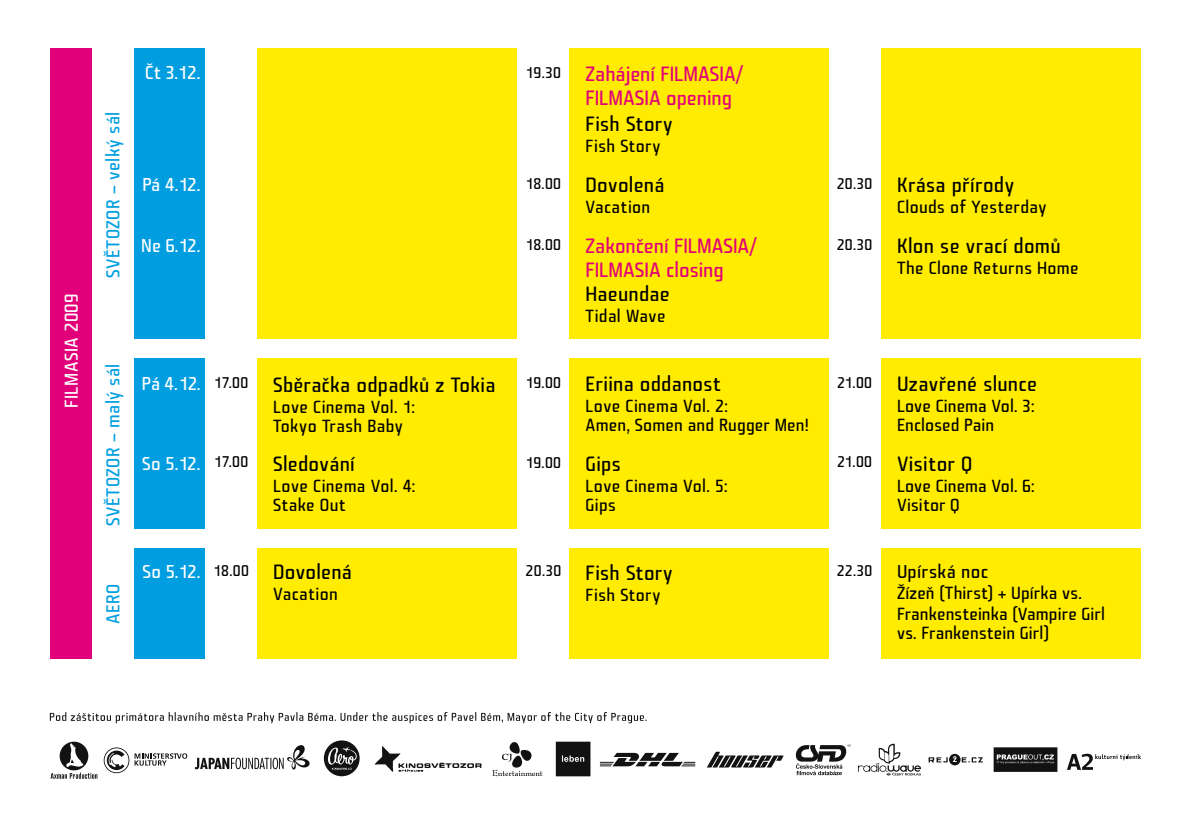
<style>
.page{position:relative;width:1191px;height:840px;background:#fff}
.page>*{position:absolute;margin:0;border:0;box-sizing:border-box;transform-origin:0 0}
.t1{font:20px "Fishmonger MRCE";letter-spacing:.015em;color:#000}
.t2{font:20px/24px "Fishmonger MRCE";color:#e2007a}
.t3{font:18px "Fishmonger MRCE";letter-spacing:.01em;color:#fff}
.t4{font:18px "Fishmonger MRCE";letter-spacing:.02em;color:#009ee0}
.t5{font:18px "Fishmonger MRCE";letter-spacing:.015em;color:#000}
.t6{font:17px/19px "Fishmonger MRCE";letter-spacing:.015em;color:#000}
.t7{font:15px "Fishmonger MRCE";letter-spacing:.01em;color:#000}
</style>
<div class="page">
<div style="left:134px;top:48px;width:72px;height:610px;background:#009ee0"></div>
<div style="left:880px;top:48px;width:260px;height:610px;background:#ffec00"></div>
<div style="left:50px;top:48px;width:42px;height:610px;background:#e2007a"></div>
<div style="left:256px;top:48px;width:261px;height:610px;background:#ffec00"></div>
<div style="left:568px;top:48px;width:261px;height:610px;background:#ffec00"></div>
<div style="left:206px;top:48px;width:51px;height:610px;background:#fff"></div>
<div style="left:518px;top:48px;width:51px;height:610px;background:#fff"></div>
<div style="left:131px;top:339px;width:1010px;height:18px;background:#fff"></div>
<div style="left:130px;top:529px;width:1011px;height:18px;background:#fff"></div>
<svg style="left:50px;top:712px;width:596px;height:10px"></svg>
<svg style="left:375px;top:746px;width:107px;height:25px"></svg>
<svg style="left:51px;top:741px;width:46px;height:37px"></svg>
<svg style="left:600px;top:752px;width:95px;height:13px"></svg>
<svg style="left:492px;top:742px;width:50px;height:34px"></svg>
<svg style="left:135px;top:753px;width:52px;height:12px"></svg>
<svg style="left:104px;top:747px;width:25px;height:25px"></svg>
<svg style="left:795px;top:744px;width:55px;height:31px"></svg>
<svg style="left:993px;top:747px;width:64px;height:24px;background:#313231"></svg>
<svg style="left:707px;top:751px;width:76px;height:16px"></svg>
<svg style="left:556px;top:741px;width:34px;height:34px"></svg>
<svg style="left:928px;top:753px;width:55px;height:12px"></svg>
<svg style="left:858px;top:743px;width:63px;height:32px"></svg>
<svg style="left:1067px;top:753px;width:74px;height:16px"></svg>
<svg style="left:195px;top:745px;width:115px;height:25px"></svg>
<svg style="left:324px;top:740px;width:36px;height:35px"></svg>
<p class="t3" style="left:61px;top:407px;width:115px;rotate:-90deg">FILMASIA 2009</p>
<p class="t4" style="left:103px;top:277px;width:167px;rotate:-90deg">SVĚTOZOR – velký sál</p>
<p class="t3" style="left:145px;top:63px;width:57px">Čt 3.12.</p>
<p class="t3" style="left:142px;top:174px;width:60px">Pá 4.12.</p>
<p class="t3" style="left:141px;top:235px;width:61px">Ne 6.12.</p>
<p class="t4" style="left:103px;top:525px;width:163px;rotate:-90deg">SVĚTOZOR – malý sál</p>
<p class="t4" style="left:103px;top:623px;width:41px;rotate:-90deg">AERO</p>
<p class="t3" style="left:142px;top:373px;width:60px">Pá 4. 12.</p>
<p class="t7" style="left:214px;top:374px;width:35px">17.00</p>
<p class="t3" style="left:142px;top:453px;width:60px">So 5.12.</p>
<p class="t7" style="left:214px;top:453px;width:35px">17.00</p>
<p class="t3" style="left:143px;top:561px;width:59px">So 5.12.</p>
<p class="t7" style="left:213px;top:562px;width:37px">18.00</p>
<p class="t1" style="left:273px;top:373px;width:224px">Sběračka odpadků z Tokia</p>
<p class="t6" style="left:273px;top:397px;width:143px">Love Cinema Vol. 1:<br>Tokyo Trash Baby</p>
<p class="t1" style="left:273px;top:452px;width:83px">Sledování</p>
<p class="t6" style="left:273px;top:476px;width:144px">Love Cinema Vol. 4:<br>Stake Out</p>
<p class="t1" style="left:273px;top:560px;width:80px">Dovolená</p>
<p class="t6" style="left:273px;top:584px;width:66px">Vacation</p>
<p class="t7" style="left:526px;top:64px;width:36px">19.30</p>
<p class="t7" style="left:526px;top:175px;width:37px">18.00</p>
<p class="t7" style="left:526px;top:236px;width:37px">18.00</p>
<p class="t2" style="left:585px;top:62px;width:160px">Zahájení FILMASIA/<br>FILMASIA opening</p>
<p class="t1" style="left:585px;top:112px;width:89px">Fish Story</p>
<p class="t6" style="left:585px;top:136px;width:76px">Fish Story</p>
<p class="t1" style="left:585px;top:173px;width:80px">Dovolená</p>
<p class="t6" style="left:585px;top:197px;width:66px">Vacation</p>
<p class="t2" style="left:585px;top:234px;width:173px">Zakončení FILMASIA/<br>FILMASIA closing</p>
<p class="t1" style="left:585px;top:282px;width:86px">Haeundae</p>
<p class="t6" style="left:585px;top:306px;width:81px">Tidal Wave</p>
<p class="t7" style="left:836px;top:175px;width:37px">20.30</p>
<p class="t7" style="left:836px;top:236px;width:37px">20.30</p>
<p class="t1" style="left:897px;top:173px;width:119px">Krása přírody</p>
<p class="t6" style="left:897px;top:197px;width:151px">Clouds of Yesterday</p>
<p class="t1" style="left:897px;top:234px;width:165px">Klon se vrací domů</p>
<p class="t6" style="left:897px;top:258px;width:183px">The Clone Returns Home</p>
<p class="t7" style="left:526px;top:374px;width:37px">19.00</p>
<p class="t7" style="left:526px;top:454px;width:37px">19.00</p>
<p class="t1" style="left:585px;top:372px;width:137px">Eriina oddanost</p>
<p class="t6" style="left:585px;top:396px;width:226px">Love Cinema Vol. 2:<br>Amen, Somen and Rugger Men!</p>
<p class="t1" style="left:585px;top:452px;width:37px">Gips</p>
<p class="t6" style="left:585px;top:476px;width:144px">Love Cinema Vol. 5:<br>Gips</p>
<p class="t7" style="left:837px;top:374px;width:37px">21.00</p>
<p class="t7" style="left:837px;top:453px;width:37px">21.00</p>
<p class="t1" style="left:897px;top:372px;width:141px">Uzavřené slunce</p>
<p class="t6" style="left:897px;top:396px;width:139px">Love Cinema Vol. 3:<br>Enclosed Pain</p>
<p class="t1" style="left:897px;top:452px;width:77px">Visitor Q</p>
<p class="t6" style="left:897px;top:476px;width:139px">Love Cinema Vol. 6:<br>Visitor Q</p>
<p class="t7" style="left:525px;top:562px;width:37px">20.30</p>
<p class="t1" style="left:585px;top:560px;width:89px">Fish Story</p>
<p class="t6" style="left:585px;top:584px;width:76px">Fish Story</p>
<p class="t7" style="left:836px;top:561px;width:37px">22.30</p>
<p class="t5" style="left:897px;top:561px;width:92px">Upírská noc</p>
<p class="t6" style="left:897px;top:582px;width:210px;line-height:21px">Žízeň (Thirst) + Upírka vs.<br>Frankensteinka (Vampire Girl</p>
<p class="t6" style="left:897px;top:623px;width:154px">vs. Frankenstein Girl)</p>
</div>
